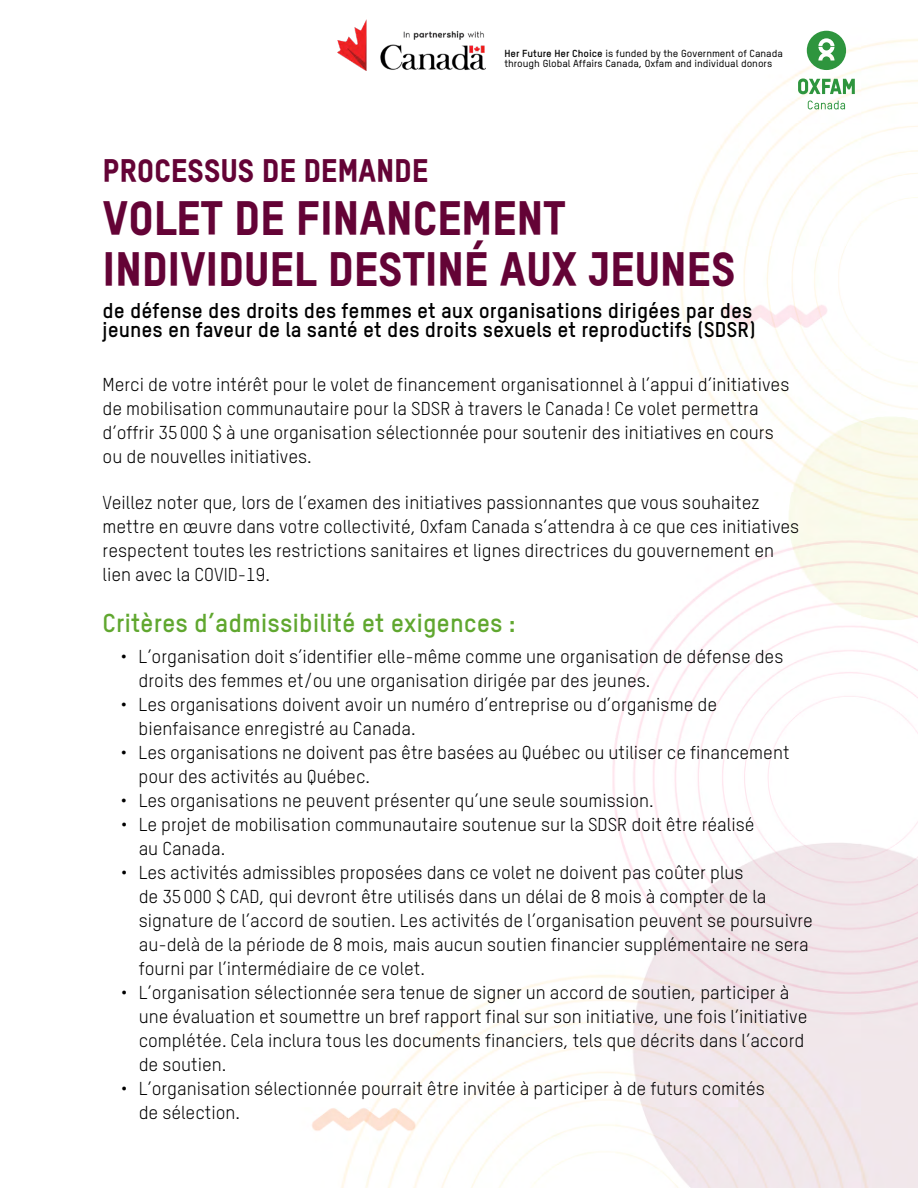
<style>
.page{position:relative;width:918px;height:1188px;background:#fff}
.page>*{position:absolute;margin:0;border:0;box-sizing:border-box;transform-origin:0 0}
.t1{font:47.1px/51px "Oxfam TSTARPRO Headline";letter-spacing:-.01em;color:#640336}
.t2{font:31.8px "Oxfam TSTARPRO Headline";letter-spacing:-.01em;color:#640336}
.t3{font:700 25.5px "Oxfam TSTARPRO";color:#60a72f}
.t4{font:700 21px/18.8px "Oxfam TSTARPRO";color:#000}
.t5{font:18.3px/24px "Oxfam TSTARPRO";color:#000}
.t6{font:500 10.05px/10.1px "Oxfam TSTARPRO";color:#000;scale:1.05 1}
.s1{font-weight:700}
</style>
<div class="page">
<img style="left:312px;top:30px;width:606px;height:1158px">
<svg style="left:808px;top:101px;width:37px;height:8px"></svg>
<svg style="left:807px;top:31px;width:39px;height:39px"></svg>
<svg style="left:798px;top:78px;width:57px;height:16px"></svg>
<img style="left:337px;top:19px;width:148px;height:52px">
<h2 class="t2" style="left:103px;top:147px;width:327px">PROCESSUS DE DEMANDE</h2>
<p class="t6" style="left:504px;top:48px;width:267px"><span class="s1">Her Future Her Choice</span> is funded by the Government of Canada through Global Affairs Canada, Oxfam and individual donors</p>
<h1 class="t1" style="left:103px;top:189px;width:635px">VOLET DE FINANCEMENT<br>INDIVIDUEL DESTINÉ AUX JEUNES</h1>
<p class="t4" style="left:103px;top:299px;width:655px">de défense des droits des femmes et aux organisations dirigées par des jeunes en faveur de la santé et des droits sexuels et reproductifs (SDSR)</p>
<p class="t5" style="left:103px;top:371px;width:688px">Merci de votre intérêt pour le volet de financement organisationnel à l’appui d’initiatives de mobilisation communautaire pour la SDSR à travers le Canada! Ce volet permettra d’offrir 35000 $ à une organisation sélectionnée pour soutenir des initiatives en cours ou de nouvelles initiatives.</p>
<p class="t5" style="left:103px;top:489px;width:698px">Veillez noter que, lors de l’examen des initiatives passionnantes que vous souhaitez mettre en œuvre dans votre collectivité, Oxfam Canada s’attendra à ce que ces initiatives respectent toutes les restrictions sanitaires et lignes directrices du gouvernement en lien avec la COVID-19.</p>
<h3 class="t3" style="left:103px;top:603px;width:415px">Critères d’admissibilité et exigences :</h3>
<p class="t5" style="left:139px;top:643px;width:646px;text-indent:-18px">• L’organisation doit s’identifier elle-même comme une organisation de défense des droits des femmes et/ou une organisation dirigée par des jeunes.</p>
<p class="t5" style="left:139px;top:691px;width:580px;text-indent:-18px">• Les organisations doivent avoir un numéro d’entreprise ou d’organisme de bienfaisance enregistré au Canada.</p>
<p class="t5" style="left:139px;top:739px;width:652px;text-indent:-18px">• Les organisations ne doivent pas être basées au Québec ou utiliser ce financement pour des activités au Québec.</p>
<p class="t5" style="left:121px;top:787px;width:535px">• Les organisations ne peuvent présenter qu’une seule soumission.</p>
<p class="t5" style="left:139px;top:811px;width:617px;text-indent:-18px">• Le projet de mobilisation communautaire soutenue sur la SDSR doit être réalisé au Canada.</p>
<p class="t5" style="left:139px;top:859px;width:676px;text-indent:-18px">• Les activités admissibles proposées dans ce volet ne doivent pas coûter plus<br>de 35000 $ CAD, qui devront être utilisés dans un délai de 8 mois à compter de la signature de l’accord de soutien. Les activités de l’organisation peuvent se poursuivre au-delà de la période de 8 mois, mais aucun soutien financier supplémentaire ne sera fourni par l’intermédiaire de ce volet.</p>
<p class="t5" style="left:139px;top:979px;width:670px;text-indent:-18px">• L’organisation sélectionnée sera tenue de signer un accord de soutien, participer à une évaluation et soumettre un bref rapport final sur son initiative, une fois l’initiative complétée. Cela inclura tous les documents financiers, tels que décrits dans l’accord de soutien.</p>
<p class="t5" style="left:139px;top:1075px;width:628px;text-indent:-18px">• L’organisation sélectionnée pourrait être invitée à participer à de futurs comités de sélection.</p>
</div>
